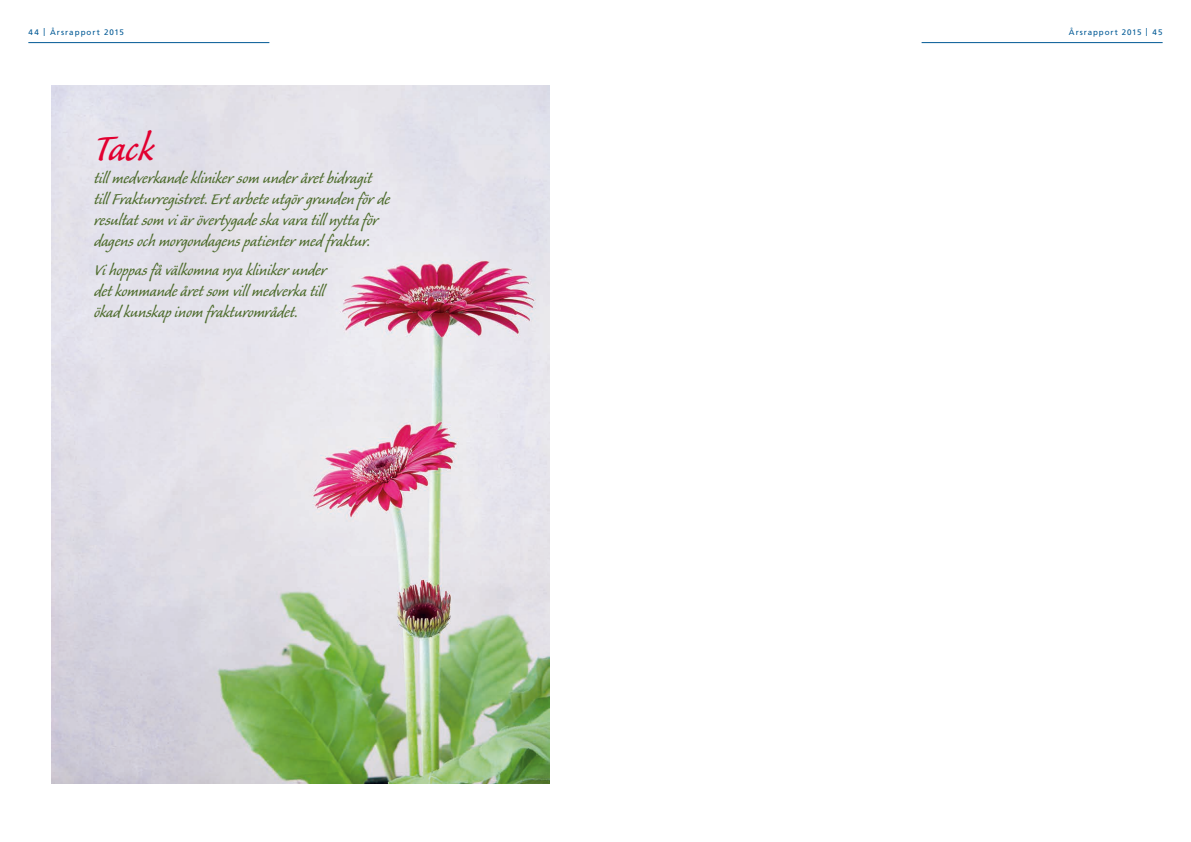
<style>
.page{position:relative;width:1191px;height:842px;background:#fff}
.page>*{position:absolute;margin:0;border:0;box-sizing:border-box;transform-origin:0 0}
.t1{font:48px "Caliban";color:#e20030}
.t2{font:20px/21px "Caliban";letter-spacing:-.01em;color:#4f6d2e}
.t3{font:8px "Frutiger LT Std";letter-spacing:.12em;color:#005995}
</style>
<div class="page">
<hr style="left:28px;top:42px;width:241px;height:1px;background:#005995">
<hr style="left:921px;top:42px;width:241px;height:1px;background:#005995">
<img style="left:51px;top:85px;width:498px;height:698px">
<p class="t3" style="left:28px;top:28px;width:97px">44 | Årsrapport 2015</p>
<p class="t3" style="left:1069px;top:28px;width:95px">Årsrapport 2015 | 45</p>
<h1 class="t1" style="left:94px;top:124px;width:62px">Tack</h1>
<p class="t2" style="left:94px;top:168px;width:297px">till medverkande kliniker som under året bidragit till Frakturregistret. Ert arbete utgör grunden för de resultat som vi är övertygade ska vara till nytta för dagens och morgondagens patienter med fraktur.</p>
<p class="t2" style="left:94px;top:261px;width:234px;text-align:justify">Vi hoppas få välkomna nya kliniker under det kommande året som vill medverka till ökad kunskap inom frakturområdet.</p>
</div>
